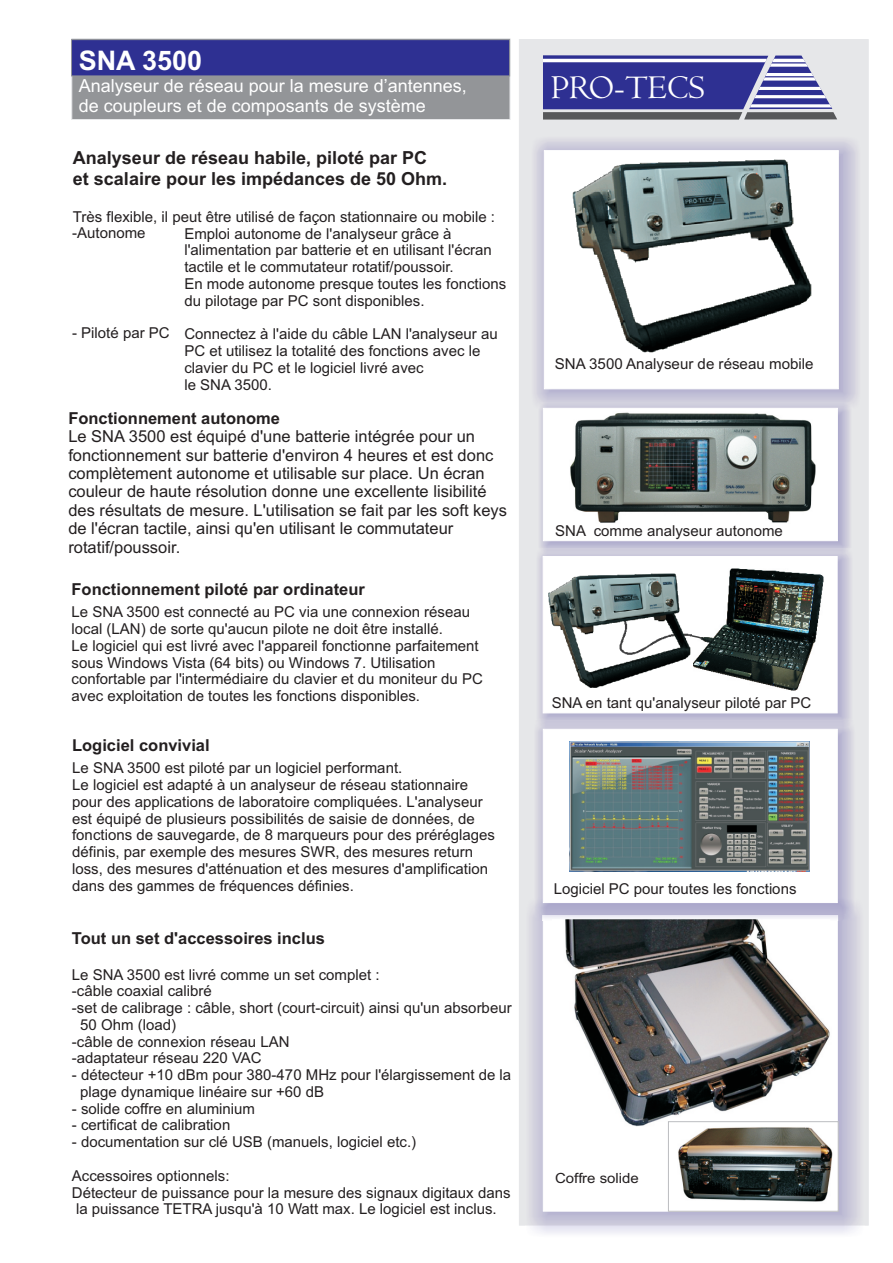
<style>
.page{position:relative;width:893px;height:1263px;background:#fff}
.page>*{position:absolute;margin:0;border:0;box-sizing:border-box;transform-origin:0 0}
.t1{font:34.2px "Centaur";color:#fff}
.t2{font:700 27px "Arial";color:#fff}
.t3{font:18px/20.1px "Arial";color:#fff}
.t4{font:700 18px/20.1px "Arial";color:#231f20}
.t5{font:16.5px/18.5px "Arial";color:#231f20}
.t6{font:700 16.5px "Arial";color:#231f20}
.t7{font:15px/16.8px "Arial";color:#231f20}
.t8{font:14.1px "Arial";color:#231f20;scale:1.07 1}
</style>
<div class="page">
<div style="left:519px;top:39px;width:349px;height:1186px;background:#e6e7e9"></div>
<svg style="left:71px;top:38px;width:439px;height:82px;background:#696b97"></svg>
<img style="left:526px;top:897px;width:338px;height:337px">
<svg style="left:543px;top:920px;width:295px;height:291px"></svg>
<img style="left:531px;top:137px;width:330px;height:274px">
<svg style="left:544px;top:150px;width:295px;height:239px"></svg>
<img style="left:538px;top:402px;width:314px;height:147px">
<svg style="left:543px;top:408px;width:295px;height:133px"></svg>
<img style="left:536px;top:549px;width:318px;height:171px">
<svg style="left:543px;top:556px;width:294px;height:157px"></svg>
<img style="left:535px;top:720px;width:320px;height:200px">
<svg style="left:543px;top:729px;width:295px;height:174px"></svg>
<img style="left:570px;top:741px;width:240px;height:130px">
<img style="left:694px;top:568px;width:130px;height:123px">
<svg style="left:692px;top:619px;width:12px;height:36px"></svg>
<svg style="left:543px;top:55px;width:294px;height:65px;background:#6162a2"></svg>
<img style="left:569px;top:159px;width:244px;height:196px">
<img style="left:546px;top:573px;width:146px;height:117px">
<img style="left:551px;top:919px;width:283px;height:211px">
<svg style="left:668px;top:1121px;width:170px;height:90px"></svg>
<img style="left:678px;top:1126px;width:155px;height:77px">
<img style="left:570px;top:412px;width:247px;height:112px">
<h2 class="t2" style="left:79px;top:51px;width:125px">SNA 3500</h2>
<p class="t3" style="left:79px;top:78px;width:390px">Analyseur de réseau pour la mesure d’antennes, de coupleurs et de composants de système</p>
<h1 class="t1" style="left:551px;top:75px;width:155px">PRO-TECS</h1>
<p class="t4" style="left:73px;top:150px;width:376px">Analyseur de réseau habile, piloté par PC et scalaire pour les impédances de 50 Ohm.</p>
<p class="t7" style="left:73px;top:210px;width:424px">Très flexible, il peut être utilisé de façon stationnaire ou mobile :</p>
<p class="t7" style="left:72px;top:226px;width:75px">-Autonome</p>
<p class="t7" style="left:184px;top:226px;width:323px">Emploi autonome de l'analyseur grâce à l'alimentation par batterie et en utilisant l'écran tactile et le commutateur rotatif/poussoir.<br>En mode autonome presque toutes les fonctions du pilotage par PC sont disponibles.</p>
<p class="t7" style="left:184px;top:327px;width:315px">Connectez à l'aide du câble LAN l'analyseur au PC et utilisez la totalité des fonctions avec le clavier du PC et le logiciel livré avec<br>le SNA 3500.</p>
<p class="t6" style="left:68px;top:412px;width:213px">Fonctionnement autonome</p>
<p class="t5" style="left:68px;top:429px;width:440px">Le SNA 3500 est équipé d'une batterie intégrée pour un fonctionnement sur batterie d'environ 4 heures et est donc complètement autonome et utilisable sur place. Un écran couleur de haute résolution donne une excellente lisibilité des résultats de mesure. L'utilisation se fait par les soft keys de l'écran tactile, ainsi qu'en utilisant le commutateur rotatif/poussoir.</p>
<p class="t6" style="left:72px;top:583px;width:295px">Fonctionnement piloté par ordinateur</p>
<p class="t7" style="left:72px;top:605px;width:413px">Le SNA 3500 est connecté au PC via une connexion réseau local (LAN) de sorte qu'aucun pilote ne doit être installé.<br>Le logiciel qui est livré avec l'appareil fonctionne parfaitement sous Windows Vista (64 bits) ou Windows 7. Utilisation confortable par l'intermédiaire du clavier et du moniteur du PC avec exploitation de toutes les fonctions disponibles.</p>
<p class="t7" style="left:72px;top:326px;width:99px">- Piloté par PC</p>
<p class="t6" style="left:72px;top:739px;width:139px">Logiciel convivial</p>
<p class="t7" style="left:72px;top:761px;width:424px">Le SNA 3500 est piloté par un logiciel performant.<br>Le logiciel est adapté à un analyseur de réseau stationnaire pour des applications de laboratoire compliquées. L'analyseur est équipé de plusieurs possibilités de saisie de données, de fonctions de sauvegarde, de 8 marqueurs pour des préréglages définis, par exemple des mesures SWR, des mesures return loss, des mesures d'atténuation et des mesures d'amplification dans des gammes de fréquences définies.</p>
<p class="t7" style="left:555px;top:356px;width:260px">SNA 3500 Analyseur de réseau mobile</p>
<p class="t7" style="left:555px;top:523px;width:229px">SNA comme analyseur autonome</p>
<p class="t7" style="left:552px;top:695px;width:261px">SNA en tant qu'analyseur piloté par PC</p>
<p class="t7" style="left:554px;top:881px;width:244px">Logiciel PC pour toutes les fonctions</p>
<p class="t6" style="left:72px;top:932px;width:255px">Tout un set d'accessoires inclus</p>
<p class="t7" style="left:72px;top:967px;width:309px">Le SNA 3500 est livré comme un set complet :</p>
<p class="t7" style="left:72px;top:984px;width:142px">-câble coaxial calibré</p>
<p class="t7" style="left:72px;top:1001px;width:441px">-set de calibrage : câble, short (court-circuit) ainsi qu'un absorbeur</p>
<p class="t7" style="left:80px;top:1018px;width:97px">50 Ohm (load)</p>
<p class="t7" style="left:72px;top:1034px;width:219px">-câble de connexion réseau LAN</p>
<p class="t7" style="left:72px;top:1051px;width:191px">-adaptateur réseau 220 VAC</p>
<p class="t7" style="left:80px;top:1068px;width:432px;text-indent:-8px">- détecteur +10 dBm pour 380-470 MHz pour l'élargissement de la plage dynamique linéaire sur +60 dB</p>
<p class="t7" style="left:72px;top:1101px;width:185px">- solide coffre en aluminium</p>
<p class="t7" style="left:72px;top:1118px;width:160px">- certificat de calibration</p>
<p class="t7" style="left:72px;top:1135px;width:346px">- documentation sur clé USB (manuels, logiciel etc.)</p>
<p class="t7" style="left:72px;top:1168px;width:440px">Accessoires optionnels:<br>Détecteur de puissance pour la mesure des signaux digitaux dans la puissance TETRA jusqu'à 10 Watt max. Le logiciel est inclus.</p>
<p class="t8" style="left:555px;top:1172px;width:80px">Coffre solide</p>
</div>
